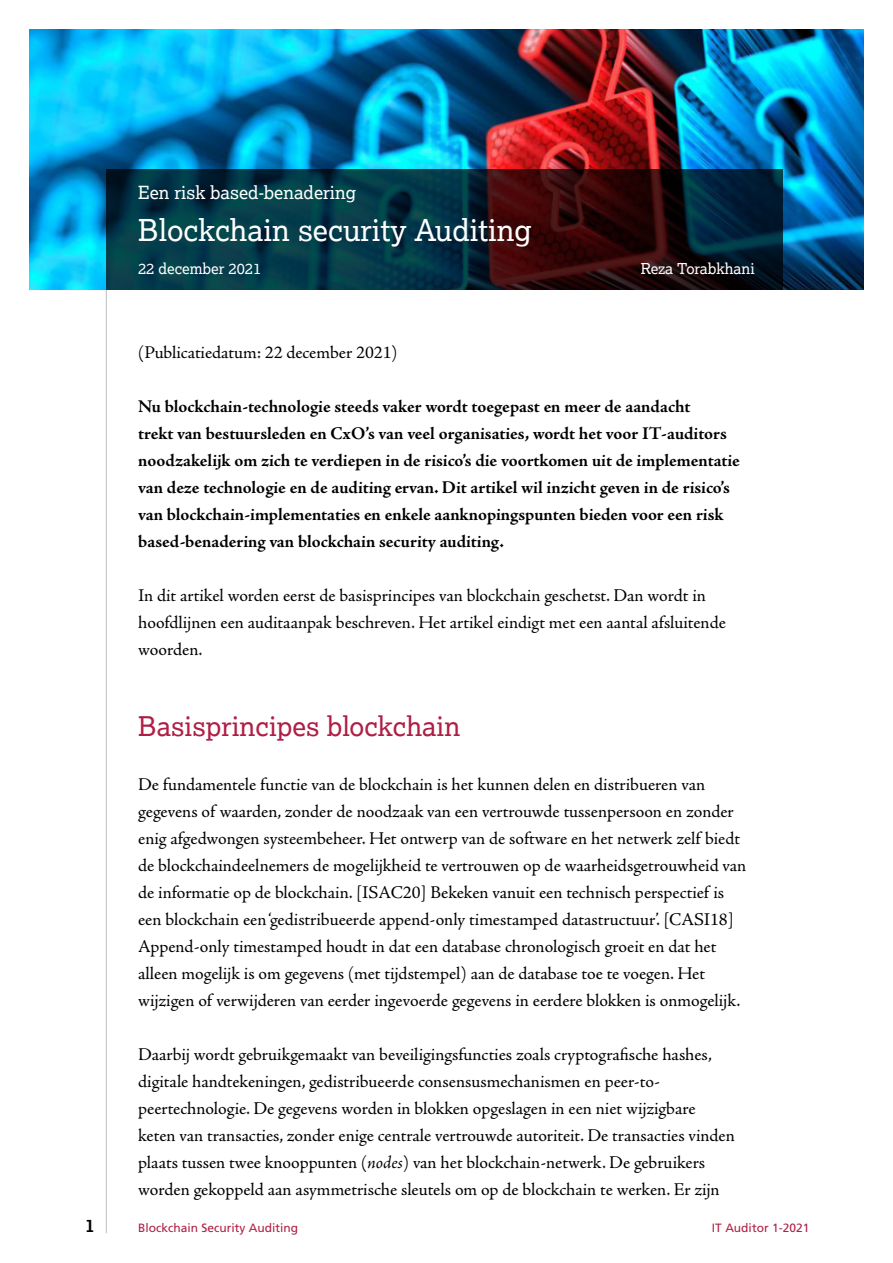
<style>
.page{position:relative;width:893px;height:1263px;background:#fff}
.page>*{position:absolute;margin:0;border:0;box-sizing:border-box;transform-origin:0 0}
.t1{font:30px "Lexia";color:#fff}
.t2{font:27px "Lexia";color:#af1e45}
.t3{font:18px/27px "Adobe Jenson Pro";color:#000}
.t4{font:700 18px/27px "Adobe Jenson Pro";letter-spacing:-.005em;color:#000}
.t5{font:18px "Lexia";color:#fff}
.t6{font:700 18px "Lexia";color:#000}
.t7{font:15px "Lexia";color:#fff}
.t8{font:12px "Frutiger LT Std";color:#af1e45}
.s1{font-style:italic}
</style>
<div class="page">
<hr style="left:106px;top:64px;width:1px;height:1169px;background:#bcbec0">
<img style="left:30px;top:30px;width:833px;height:259px">
<svg style="left:106px;top:169px;width:676px;height:120px;background:#102530"></svg>
<p class="t5" style="left:138px;top:181px;width:219px">Een risk based-benadering</p>
<h1 class="t1" style="left:138px;top:211px;width:395px">Blockchain security Auditing</h1>
<p class="t7" style="left:138px;top:259px;width:124px">22 december 2021</p>
<p class="t7" style="left:641px;top:259px;width:116px">Reza Torabkhani</p>
<p class="t3" style="left:138px;top:339px;width:261px">(Publicatiedatum: 22 december 2021)</p>
<p class="t4" style="left:138px;top:393px;width:603px">Nu blockchain-technologie steeds vaker wordt toegepast en meer de aandacht<br>trekt van bestuursleden en CxO’s van veel organisaties, wordt het voor IT-auditors noodzakelijk om zich te verdiepen in de risico’s die voortkomen uit de implementatie van deze technologie en de auditing ervan. Dit artikel wil inzicht geven in de risico’s van blockchain-implementaties en enkele aanknopingspunten bieden voor een risk based-benadering van blockchain security auditing.</p>
<p class="t3" style="left:138px;top:582px;width:589px">In dit artikel worden eerst de basisprincipes van blockchain geschetst. Dan wordt in hoofdlijnen een auditaanpak beschreven. Het artikel eindigt met een aantal afsluitende woorden.</p>
<h2 class="t2" style="left:138px;top:709px;width:324px">Basisprincipes blockchain</h2>
<p class="t3" style="left:138px;top:771px;width:610px">De fundamentele functie van de blockchain is het kunnen delen en distribueren van gegevens of waarden, zonder de noodzaak van een vertrouwde tussenpersoon en zonder enig afgedwongen systeembeheer. Het ontwerp van de software en het netwerk zelf biedt de blockchaindeelnemers de mogelijkheid te vertrouwen op de waarheidsgetrouwheid van de informatie op de blockchain. [ISAC20] Bekeken vanuit een technisch perspectief is een blockchain een ‘gedistribueerde append-only timestamped datastructuur’. [CASI18] Append-only timestamped houdt in dat een database chronologisch groeit en dat het alleen mogelijk is om gegevens (met tijdstempel) aan de database toe te voegen. Het wijzigen of verwijderen van eerder ingevoerde gegevens in eerdere blokken is onmogelijk.</p>
<p class="t3" style="left:138px;top:1041px;width:598px">Daarbij wordt gebruikgemaakt van beveiligingsfuncties zoals cryptografische hashes, digitale handtekeningen, gedistribueerde consensusmechanismen en peer-to&shy;peertechnologie. De gegevens worden in blokken opgeslagen in een niet wijzigbare keten van transacties, zonder enige centrale vertrouwde autoriteit. De transacties vinden plaats tussen twee knooppunten (<span class="s1">nodes</span>) van het blockchain-netwerk. De gebruikers worden gekoppeld aan asymmetrische sleutels om op de blockchain te werken. Er zijn</p>
<p class="t6" style="left:85px;top:1214px;width:11px">1</p>
<p class="t8" style="left:138px;top:1220px;width:162px">Blockchain Security Auditing</p>
<p class="t8" style="left:712px;top:1220px;width:99px">IT Auditor 1-2021</p>
</div>
